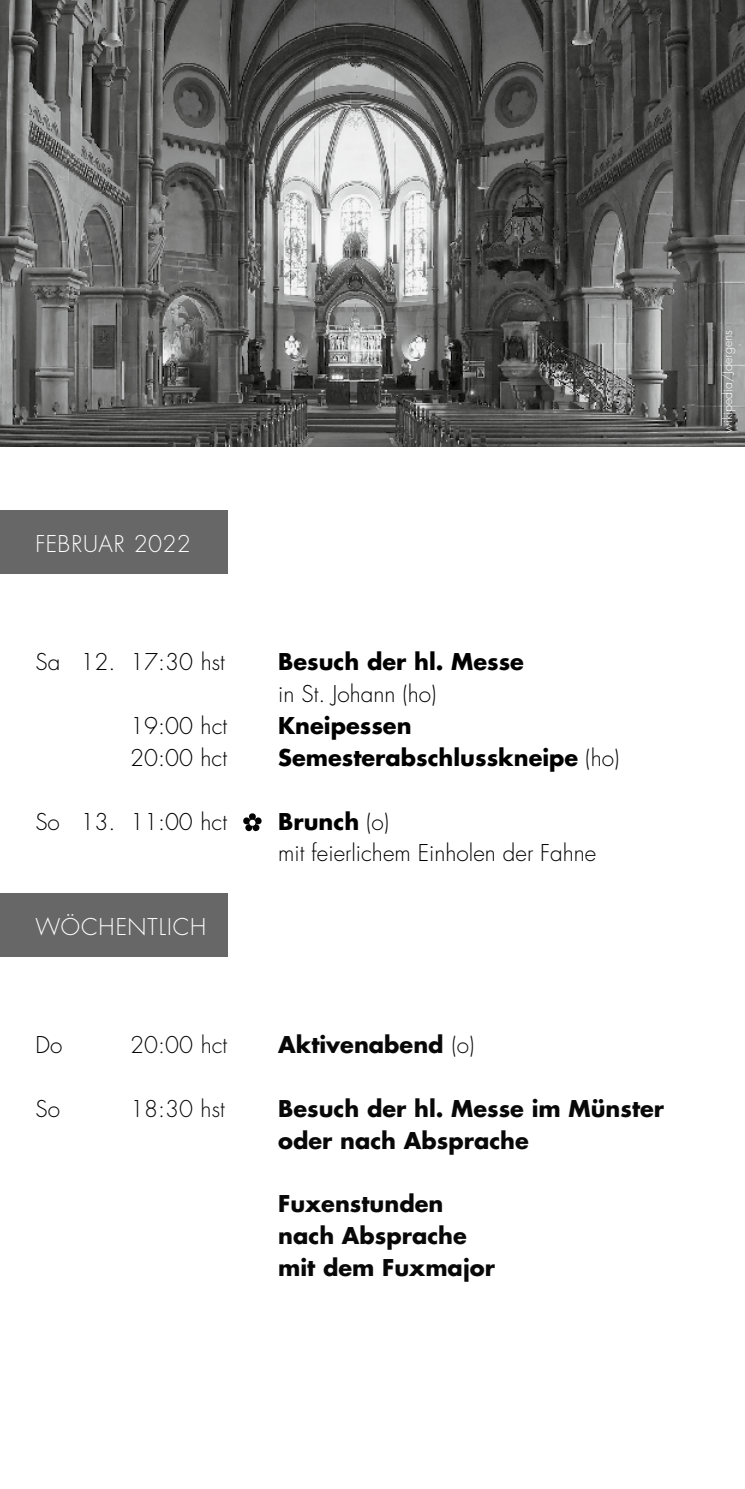
<style>
.page{position:relative;width:745px;height:1489px;background:#fff}
.page>*{position:absolute;margin:0;border:0;box-sizing:border-box;transform-origin:0 0}
.t1{font:300 22.5px/32px "Futura Std";color:#000}
.t2{font:700 22.5px/32px "Futura Std";color:#080808}
.t3{font:700 22.5px "Futura Std";color:#000}
.t4{font:300 22.5px "Futura Std";letter-spacing:.03em;color:#fff}
.t5{font:300 22.5px "Futura Std";color:#080808}
.t6{font:300 12.5px "Futura Std";color:#fff}
.s1{font-weight:300}
.s2{font-weight:700}
</style>
<div class="page">
<svg style="left:243px;top:813px;width:18px;height:18px"></svg>
<img style="left:0;top:0;width:744px;height:446px">
<div style="left:0;top:510px;width:227px;height:64px;background:#676767"></div>
<div style="left:0;top:893px;width:227px;height:64px;background:#676767"></div>
<p class="t4" style="left:35px;top:530px;width:157px">FEBRUAR 2022</p>
<p class="t1" style="left:35px;top:646px;width:191px">Sa 12. 17:30 hst</p>
<p class="t3" style="left:278px;top:646px;width:247px">Besuch der hl. Messe</p>
<p class="t1" style="left:278px;top:678px;width:160px">in St. Johann (ho)</p>
<p class="t1" style="left:130px;top:710px;width:98px">19:00 hct</p>
<p class="t3" style="left:278px;top:710px;width:135px">Kneipessen</p>
<p class="t1" style="left:130px;top:742px;width:98px">20:00 hct</p>
<p class="t3" style="left:278px;top:742px;width:342px">Semesterabschlusskneipe <span class="s1">(ho)</span></p>
<p class="t1" style="left:35px;top:806px;width:193px">So 13. 11:00 hct</p>
<p class="t1" style="left:278px;top:806px;width:319px"><span class="s2">Brunch</span> (o)<br>mit feierlichem Einholen der Fahne</p>
<p class="t4" style="left:35px;top:912px;width:172px">WÖCHENTLICH</p>
<p class="t1" style="left:35px;top:1029px;width:28px">Do</p>
<p class="t5" style="left:130px;top:1031px;width:98px">20:00 hct</p>
<p class="t2" style="left:278px;top:1028px;width:198px">Aktivenabend <span class="s1">(o)</span></p>
<p class="t1" style="left:35px;top:1093px;width:26px">So</p>
<p class="t5" style="left:130px;top:1094px;width:96px">18:30 hst</p>
<p class="t2" style="left:278px;top:1091px;width:387px">Besuch der hl. Messe im Münster oder nach Absprache</p>
<p class="t2" style="left:278px;top:1187px;width:218px">Fuxenstunden nach Absprache mit dem Fuxmajor</p>
<p class="t6" style="left:719px;top:432px;width:104px;rotate:-90deg">wikipedia/Joergens</p>
</div>
